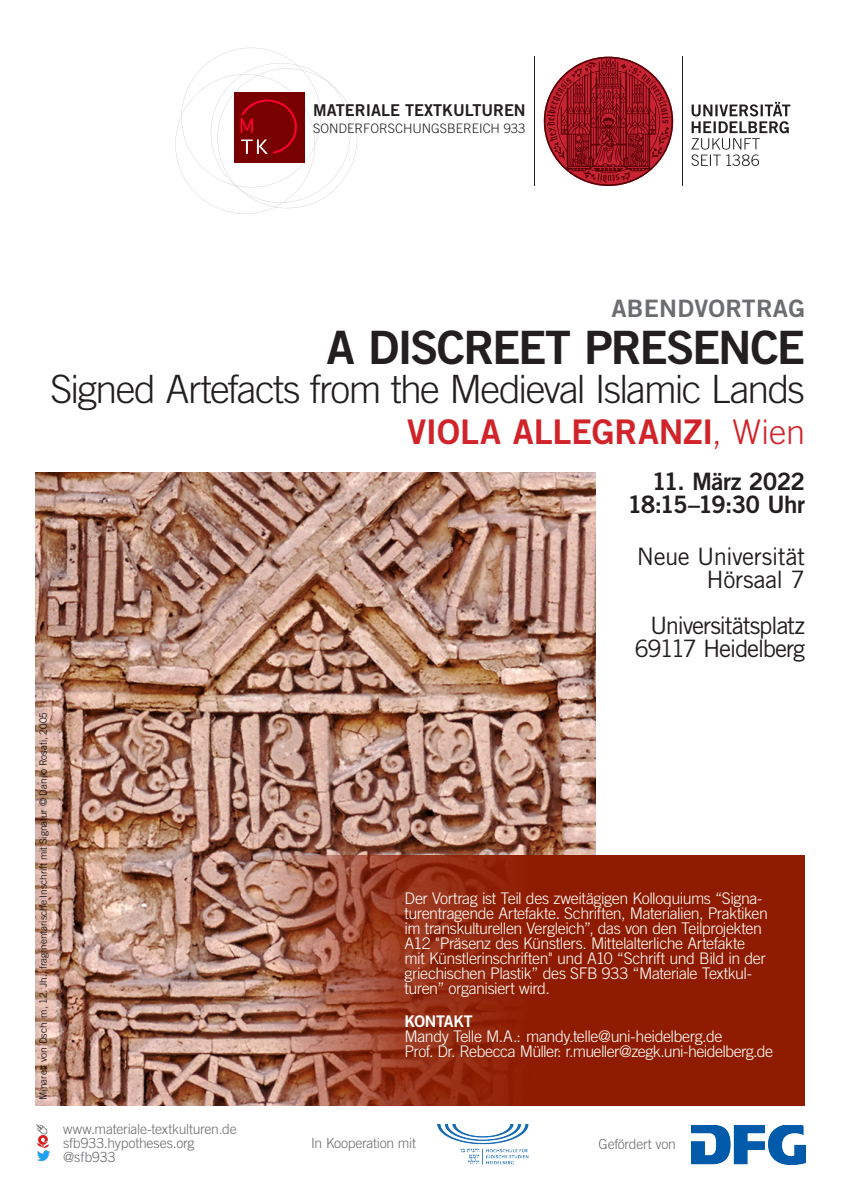
<style>
.page{position:relative;width:842px;height:1191px;background:#fff}
.page>*{position:absolute;margin:0;border:0;box-sizing:border-box;transform-origin:0 0}
.Überschrift_1_Plakat{font:46px "Trade Gothic LT Std Bd 2";letter-spacing:-.04em;color:#231f20}
.Überschrift_1_Plakat-2{font:300 39px "Trade Gothic LT Std";letter-spacing:-.045em;color:#231f20}
.Überschrift_1_Plakat-3{font:34px "Trade Gothic LT Std Bd 2";letter-spacing:-.005em;color:#d1232a}
.Überschrift_1_Plakat-4{font:24px/23px "Trade Gothic LT Std Bd 2";letter-spacing:-.035em;color:#231f20;text-align:right}
.Überschrift_1_Plakat-5{font:24px "Trade Gothic LT Std";letter-spacing:-.04em;color:#231f20}
.Überschrift_1_Plakat-6{font:24px "Trade Gothic LT Std";letter-spacing:-.02em;color:#231f20}
.Überschrift_1_Plakat-7{font:24px "Trade Gothic LT Std";letter-spacing:-.06em;color:#231f20}
.Header_Plakat{font:24px "Trade Gothic LT Std Bd 2";letter-spacing:.01em;color:#6c6d70;scale:1.04 1}
.Überschrift_1_Plakat-8{font:24px "Trade Gothic LT Std";letter-spacing:-.015em;color:#231f20}
.t1{font:16.3px "Trade Gothic LT Std Bd 2";color:#231f20}
.Paragraph_Style_2_Pl{font:300 16px/15px "Trade Gothic LT Std";letter-spacing:-.03em;color:#fff}
.Paragraph_Style_2_Pl-2{font:16px "Trade Gothic LT Std Bd 2";letter-spacing:-.02em;color:#fff}
.Fusszeile_Plakat{font:300 14px "Trade Gothic LT Std";letter-spacing:-.015em;color:#6c6d70}
.t2{font:300 13px "Trade Gothic LT Std";color:#231f20}
.t3{font:300 10px "Trade Gothic LT Std";color:#000}
.s1{font-family:"Trade Gothic LT Std";font-weight:300}
</style>
<div class="page">
<img style="left:36px;top:472px;width:559px;height:634px">
<svg style="left:175px;top:48px;width:182px;height:166px"></svg>
<hr style="left:682px;top:57px;width:1px;height:129px;background:#231f20">
<svg style="left:691px;top:102px;width:99px;height:64px"></svg>
<svg style="left:544px;top:57px;width:129px;height:129px"></svg>
<hr style="left:534px;top:57px;width:1px;height:129px;background:#231f20">
<img style="left:692px;top:1125px;width:113px;height:39px">
<img style="left:438px;top:1125px;width:90px;height:40px">
<img style="left:37px;top:1150px;width:13px;height:11px">
<svg style="left:38px;top:1136px;width:10px;height:11px"></svg>
<img style="left:35px;top:1124px;width:13px;height:12px">
<svg style="left:272px;top:855px;width:533px;height:251px;background:#942e14"></svg>
<p class="t1" style="left:313px;top:100px;width:214px">MATERIALE TEXTKULTUREN</p>
<p class="t2" style="left:313px;top:121px;width:214px">SONDERFORSCHUNGSBEREICH 933</p>
<p class="Header_Plakat" style="left:611px;top:293px;width:188px">ABENDVORTRAG</p>
<p class="Überschrift_1_Plakat" style="left:327px;top:319px;width:480px">A DISCREET PRESENCE</p>
<p class="Überschrift_1_Plakat-2" style="left:50px;top:365px;width:756px">Signed Artefacts from the Medieval Islamic Lands</p>
<p class="Überschrift_1_Plakat-3" style="left:407px;top:411px;width:399px">VIOLA ALLEGRANZI<span class="s1">, Wien</span></p>
<p class="Überschrift_1_Plakat-4" style="left:627px;top:469px;width:179px">11. März 2022<br>18:15–19:30 Uhr</p>
<p class="Überschrift_1_Plakat-6" style="left:637px;top:542px;width:170px">Neue Universität</p>
<p class="Überschrift_1_Plakat-8" style="left:706px;top:565px;width:100px">Hörsaal 7</p>
<p class="Überschrift_1_Plakat-5" style="left:650px;top:611px;width:157px">Universitätsplatz</p>
<p class="Überschrift_1_Plakat-7" style="left:634px;top:634px;width:172px">69117 Heidelberg</p>
<p class="t3" style="left:37px;top:1100px;width:389px;rotate:-90deg">Minarett von Dschām, 12. Jh., fragmentarische Inschrift mit Signatur © Danilo Rosati, 2005</p>
<p class="Fusszeile_Plakat" style="left:63px;top:1120px;width:175px">www.materiale-textkulturen.de</p>
<p class="Fusszeile_Plakat" style="left:63px;top:1134px;width:133px">sfb933.hypotheses.org</p>
<p class="Fusszeile_Plakat" style="left:63px;top:1148px;width:54px">@sfb933</p>
<p class="Paragraph_Style_2_Pl" style="left:405px;top:890px;width:365px">Der Vortrag ist Teil des zweitägigen Kolloquiums “Signa&shy;turentragende Artefakte. Schriften, Materialien, Praktiken im transkulturellen Vergleich”, das von den Teilprojekten A12 "Präsenz des Künstlers. Mittelalterliche Artefakte mit Künstlerinschriften" und A10 “Schrift und Bild in der griechischen Plastik” des SFB 933 “Materiale Textkul&shy;turen” organisiert wird.</p>
<p class="Paragraph_Style_2_Pl-2" style="left:405px;top:1011px;width:70px">KONTAKT</p>
<p class="Paragraph_Style_2_Pl" style="left:405px;top:1028px;width:319px">Mandy Telle M.A.: mandy.telle@uni-heidelberg.de</p>
<p class="Paragraph_Style_2_Pl" style="left:405px;top:1043px;width:370px">Prof. Dr. Rebecca Müller: r.mueller@zegk.uni-heidelberg.de</p>
<p class="Fusszeile_Plakat" style="left:311px;top:1134px;width:106px">In Kooperation mit</p>
<p class="Fusszeile_Plakat" style="left:598px;top:1135px;width:79px">Gefördert von</p>
</div>
